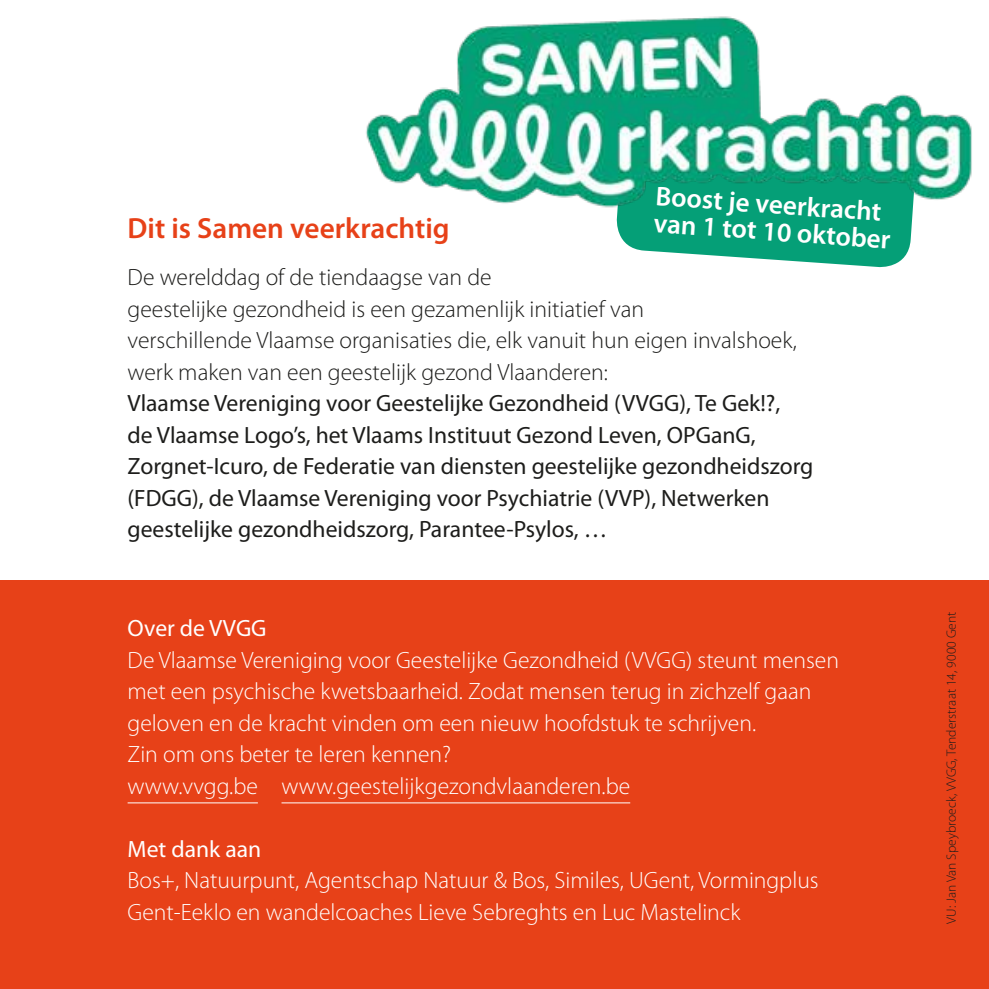
<style>
.page{position:relative;width:989px;height:989px;background:#fff}
.page>*{position:absolute;margin:0;border:0;box-sizing:border-box;transform-origin:0 0}
.t1{font:600 29.25px "Myriad Pro";color:#e74118}
.t2{font:600 27.22px/27px "Myriad Pro";color:#fff}
.t3{font:300 23.62px/31.5px "Myriad Pro";color:#fff}
.t4{font:23.62px/31.5px "Myriad Pro";color:#1d1d1b}
.t5{font:300 23.62px/31.5px "Myriad Pro";color:#1d1d1b}
.t6{font:23.62px "Myriad Pro";color:#fff}
.t7{font:300 13.5px "Myriad Pro";color:#1d1d1b}
</style>
<div class="page">
<div style="left:0;top:580px;width:989px;height:409px;background:#e74118"></div>
<hr style="left:128px;top:802px;width:130px;height:1px;background:#fff">
<hr style="left:281px;top:802px;width:349px;height:1px;background:#fff">
<svg style="left:616px;top:217px;width:297px;height:51px"></svg>
<img style="left:366px;top:16px;width:606px;height:201px">
<p class="t2" style="left:656px;top:183px;width:239px;rotate:4deg">Boost je veerkracht van 1 tot 10 oktober</p>
<p class="t1" style="left:128px;top:212px;width:324px">Dit is Samen veerkrachtig</p>
<p class="t5" style="left:128px;top:262px;width:671px">De werelddag of de tiendaagse van de<br>geestelijke gezondheid is een gezamenlijk initiatief van<br>verschillende Vlaamse organisaties die, elk vanuit hun eigen invalshoek, werk maken van een geestelijk gezond Vlaanderen:</p>
<p class="t4" style="left:128px;top:388px;width:687px">Vlaamse Vereniging voor Geestelijke Gezondheid (VVGG), Te Gek!?,<br>de Vlaamse Logo’s, het Vlaams Instituut Gezond Leven, OPGanG, Zorgnet-Icuro, de Federatie van diensten geestelijke gezondheidszorg (FDGG), de Vlaamse Vereniging voor Psychiatrie (VVP), Netwerken geestelijke gezondheidszorg, Parantee-Psylos, …</p>
<p class="t6" style="left:128px;top:615px;width:140px">Over de VVGG</p>
<p class="t3" style="left:128px;top:644px;width:713px">De Vlaamse Vereniging voor Geestelijke Gezondheid (VVGG) steunt mensen met een psychische kwetsbaarheid. Zodat mensen terug in zichzelf gaan geloven en de kracht vinden om een nieuw hoofdstuk te schrijven.<br>Zin om ons beter te leren kennen?<br>www.vvgg.be www.geestelijkgezondvlaanderen.be</p>
<p class="t6" style="left:128px;top:836px;width:135px">Met dank aan</p>
<p class="t3" style="left:128px;top:865px;width:692px">Bos+, Natuurpunt, Agentschap Natuur &amp; Bos, Similes, UGent, Vormingplus<br>Gent-Eeklo en wandelcoaches Lieve Sebreghts en Luc Mastelinck</p>
<p class="t7" style="left:944px;top:923px;width:313px;rotate:-90deg">VU: Jan Van Speybroeck, VVGG, Tenderstraat 14, 9000 Gent</p>
</div>
